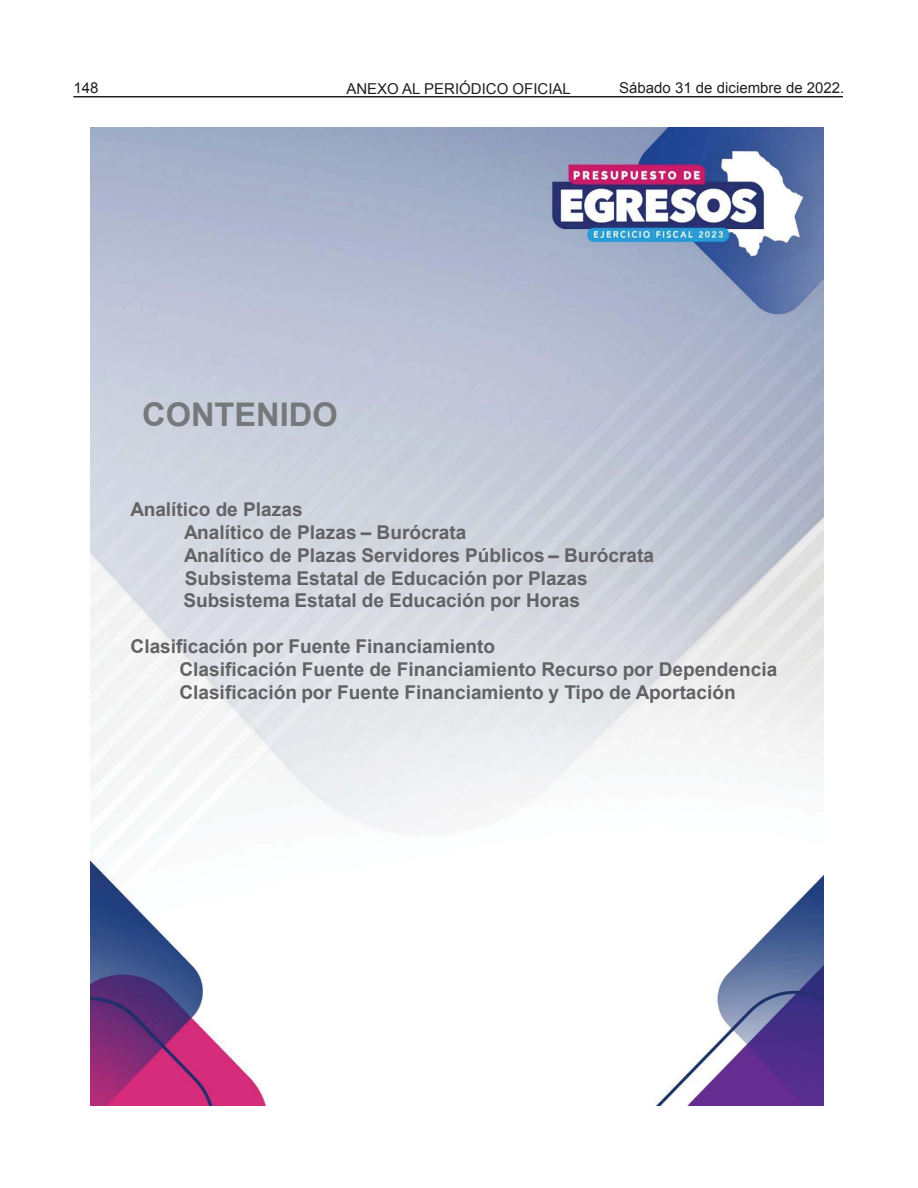
<style>
.page{position:relative;width:918px;height:1188px;background:#fff}
.page>*{position:absolute;margin:0;border:0;box-sizing:border-box;transform-origin:0 0}
.t1{font:700 32.55px "Arial";color:#76787b}
.t2{font:700 19.05px/22.8px "Arial";color:#636366}
.t3{font:15px "Arial";color:#231f20}
.s1{font-style:inherit}
</style>
<div class="page">
<hr style="left:73px;top:96px;width:770px;height:1px;background:#231f20">
<img style="left:91px;top:128px;width:733px;height:977px">
<div style="left:337px;top:981px;width:252px;height:126px;background:#fff"></div>
<p class="t3" style="left:74px;top:78px;width:27px">148</p>
<p class="t3" style="left:346px;top:79px;width:226px">ANEXO AL PERIÓDICO OFICIAL</p>
<p class="t3" style="left:619px;top:77px;width:227px">Sábado 31 de diciembre de 2022.</p>
<p class="t1" style="left:142px;top:392px;width:197px">CONTENIDO</p>
<p class="t2" style="left:183px;top:498px;width:472px;text-indent:-53px">Analítico de Plazas<br>Analítico de Plazas <span class="s1">–</span> Burócrata<br>Analítico de Plazas Servidores Públicos <span class="s1">–</span> Burócrata Subsistema Estatal de Educación por Plazas Subsistema Estatal de Educación por Horas</p>
<p class="t2" style="left:179px;top:635px;width:599px;text-indent:-49px">Clasificación por Fuente Financiamiento<br>Clasificación Fuente de Financiamiento Recurso por Dependencia<br>Clasificación por Fuente Financiamiento y Tipo de Aportación</p>
</div>
